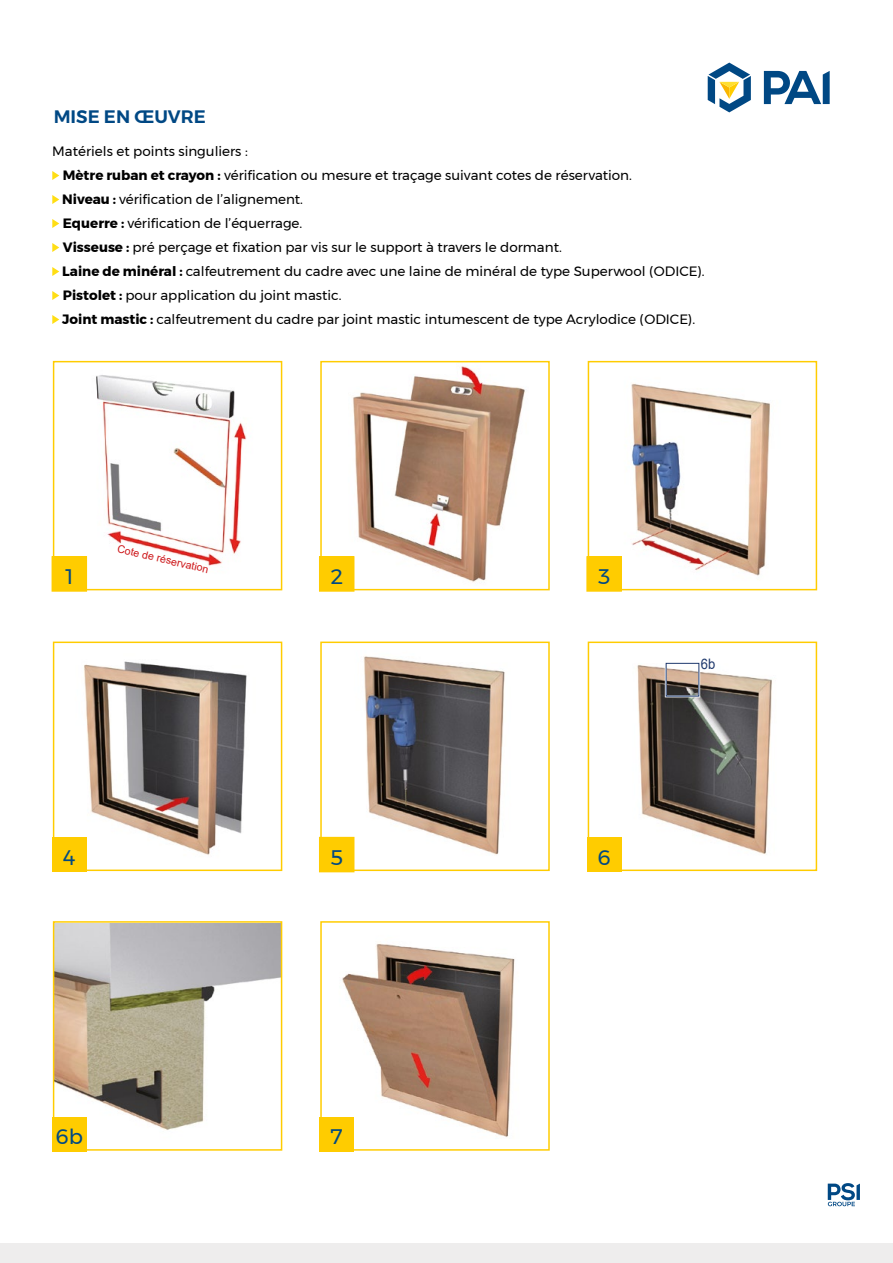
<style>
.page{position:relative;width:893px;height:1263px;background:#fff}
.page>*{position:absolute;margin:0;border:0;box-sizing:border-box;transform-origin:0 0}
.t1{font:21px "Montserrat";color:#004982}
.t2{font:600 18px "Montserrat";color:#004884}
.t3{font:14.4px "Arial";color:#1e396d;scale:.9 1}
.t4{font:13.5px/24px "Montserrat";color:#000}
.t5{font:10.65px "Arial";color:#cd171a}
.s1{font-weight:700}
</style>
<div class="page">
<svg style="left:828px;top:1183px;width:32px;height:23px"></svg>
<svg style="left:708px;top:63px;width:43px;height:49px"></svg>
<svg style="left:764px;top:71px;width:66px;height:33px"></svg>
<div style="left:1px;top:1244px;width:892px;height:19px;background:#eeeded"></div>
<img style="left:631px;top:383px;width:139px;height:193px">
<div style="left:588px;top:361px;width:229px;height:229px;border:2px solid #fc0"></div>
<div style="left:587px;top:557px;width:34px;height:34px;background:#fc0"></div>
<div style="left:586px;top:556px;width:36px;height:36px;border:2px solid #fc0"></div>
<img style="left:352px;top:366px;width:173px;height:220px">
<div style="left:320px;top:361px;width:230px;height:229px;border:2px solid #fc0"></div>
<div style="left:320px;top:557px;width:34px;height:34px;background:#fc0"></div>
<div style="left:319px;top:556px;width:35px;height:36px;border:2px solid #fc0"></div>
<img style="left:87px;top:375px;width:159px;height:212px">
<div style="left:53px;top:361px;width:229px;height:229px;border:2px solid #fc0"></div>
<div style="left:52px;top:557px;width:34px;height:34px;background:#fc0"></div>
<div style="left:52px;top:556px;width:35px;height:36px;border:2px solid #fc0"></div>
<img style="left:84px;top:661px;width:163px;height:207px">
<div style="left:53px;top:641px;width:229px;height:230px;border:2px solid #fc0"></div>
<img style="left:621px;top:664px;width:151px;height:204px">
<div style="left:665px;top:662px;width:35px;height:35px;border:2px solid #fff"></div>
<div style="left:588px;top:641px;width:229px;height:230px;border:2px solid #fc0"></div>
<div style="left:587px;top:837px;width:34px;height:35px;background:#fc0"></div>
<img style="left:323px;top:656px;width:182px;height:212px">
<div style="left:320px;top:641px;width:230px;height:230px;border:2px solid #fc0"></div>
<div style="left:320px;top:837px;width:34px;height:35px;background:#fc0"></div>
<div style="left:52px;top:837px;width:34px;height:35px;background:#fc0"></div>
<img style="left:56px;top:924px;width:223px;height:224px">
<div style="left:53px;top:921px;width:229px;height:230px;border:2px solid #fc0"></div>
<img style="left:342px;top:943px;width:173px;height:194px">
<div style="left:320px;top:921px;width:230px;height:230px;border:2px solid #fc0"></div>
<div style="left:320px;top:1117px;width:34px;height:34px;background:#fc0"></div>
<div style="left:52px;top:1117px;width:34px;height:34px;background:#fc0"></div>
<svg style="left:52px;top:171px;width:7px;height:9px"></svg>
<svg style="left:52px;top:195px;width:7px;height:9px"></svg>
<svg style="left:52px;top:219px;width:7px;height:9px"></svg>
<svg style="left:52px;top:243px;width:7px;height:9px"></svg>
<svg style="left:52px;top:267px;width:7px;height:9px"></svg>
<svg style="left:52px;top:291px;width:7px;height:9px"></svg>
<svg style="left:52px;top:315px;width:7px;height:9px"></svg>
<h2 class="t2" style="left:54px;top:102px;width:154px">MISE EN ŒUVRE</h2>
<p class="t4" style="left:62px;top:139px;width:644px;text-indent:-10px">Matériels et points singuliers :<br><span class="s1">Mètre ruban et crayon :</span> vérification ou mesure et traçage suivant cotes de réservation.<br><span class="s1">Niveau :</span> vérification de l’alignement.<br><span class="s1">Equerre :</span> vérification de l’équerrage.<br><span class="s1">Visseuse :</span> pré perçage et fixation par vis sur le support à travers le dormant.<br><span class="s1">Laine de minéral :</span> calfeutrement du cadre avec une laine de minéral de type Superwool (ODICE).<br><span class="s1">Pistolet :</span> pour application du joint mastic.<br><span class="s1">Joint mastic :</span> calfeutrement du cadre par joint mastic intumescent de type Acrylodice (ODICE).</p>
<h1 class="t1" style="left:65px;top:561px;width:9px">1</h1>
<p class="t5" style="left:119px;top:541px;width:95px;rotate:13deg">Cote de réservation</p>
<h1 class="t1" style="left:331px;top:561px;width:14px">2</h1>
<h1 class="t1" style="left:63px;top:841px;width:14px">4</h1>
<h1 class="t1" style="left:330px;top:841px;width:14px">5</h1>
<h1 class="t1" style="left:55px;top:1121px;width:29px">6b</h1>
<h1 class="t1" style="left:331px;top:1121px;width:13px">7</h1>
<h1 class="t1" style="left:598px;top:561px;width:14px">3</h1>
<h1 class="t1" style="left:597px;top:841px;width:15px">6</h1>
<p class="t3" style="left:701px;top:654px;width:18px">6b</p>
</div>
